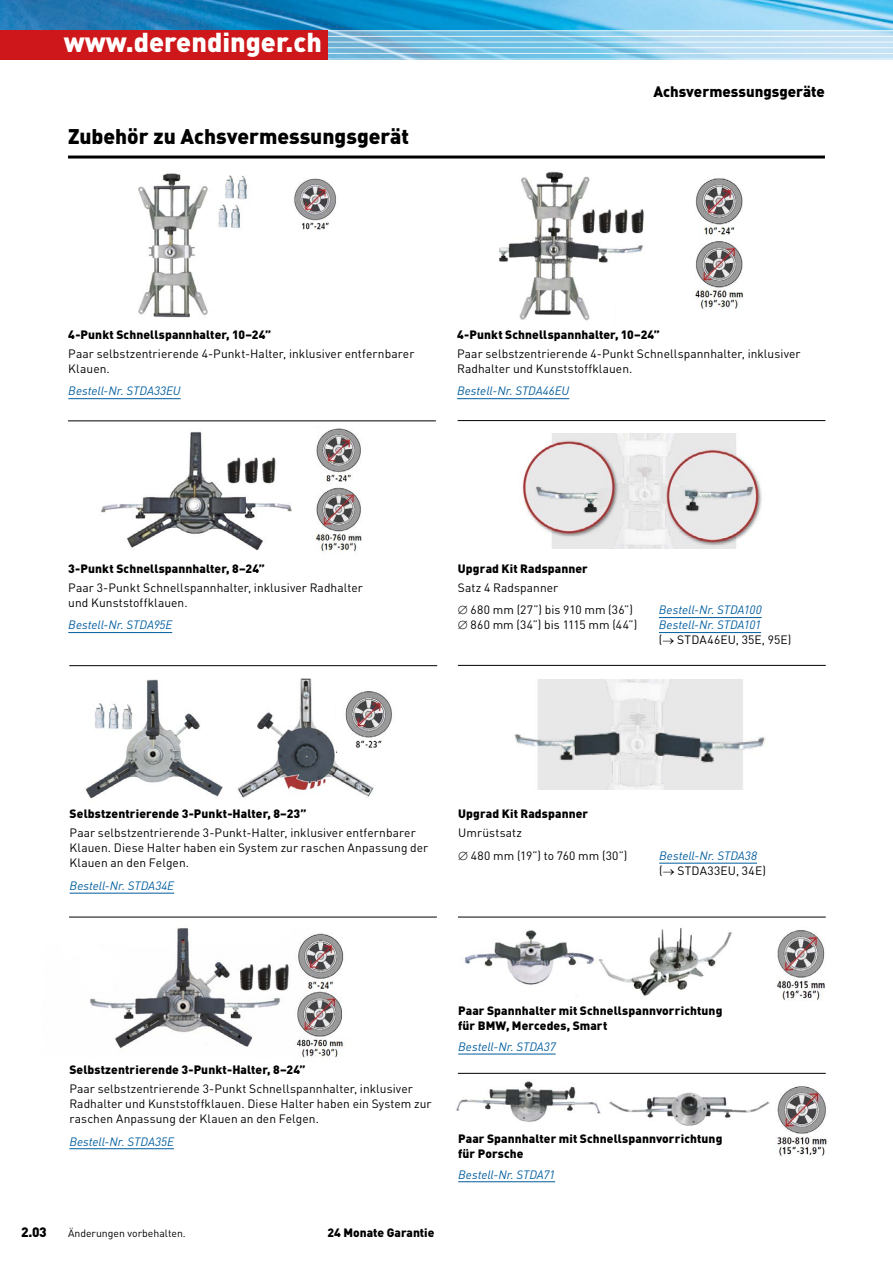
<style>
.page{position:relative;width:893px;height:1263px;background:#fff}
.page>*{position:absolute;margin:0;border:0;box-sizing:border-box;transform-origin:0 0}
.t1{font:900 27px "DINOT";color:#fff}
.t2{font:900 21px "DINOT";color:#000}
.t3{font:900 15px "DINOT";color:#000}
.t4{font:900 13.5px "DINOT";color:#000}
.t5{font:12px/15px "DINOT";letter-spacing:.005em;color:#000}
.t6{font:900 12px/15px "DINOT";letter-spacing:.01em;color:#000}
.t7{font:italic 12px/15px "DINOT";color:#005d9f}
.t8{font:10.5px "DINOT";color:#000}
.s1{font-style:normal;color:#000}
.s2{color:#000}
</style>
<div class="page">
<hr style="left:458px;top:1181px;width:97px;height:1px;background:#005d9f">
<img style="left:456px;top:1072px;width:318px;height:54px">
<img style="left:85px;top:678px;width:289px;height:121px">
<img style="left:336px;top:678px;width:56px;height:74px">
<img style="left:101px;top:431px;width:191px;height:119px">
<img style="left:316px;top:428px;width:46px;height:127px">
<img style="left:90px;top:928px;width:199px;height:120px">
<img style="left:296px;top:933px;width:48px;height:125px">
<img style="left:500px;top:171px;width:144px;height:150px">
<img style="left:695px;top:178px;width:48px;height:131px">
<div style="left:616px;top:294px;width:69px;height:112px;background:#fff"></div>
<img style="left:138px;top:173px;width:109px;height:145px">
<img style="left:294px;top:178px;width:43px;height:52px">
<div style="left:218px;top:276px;width:74px;height:105px;background:#fff"></div>
<img style="left:0;top:0;width:893px;height:30px">
<svg style="left:327px;top:31px;width:565px;height:28px;background:#99cfe9"></svg>
<hr style="left:0;top:36px;width:893px;height:1px;background:#fff">
<hr style="left:0;top:47px;width:893px;height:1px;background:#fff">
<hr style="left:0;top:42px;width:893px;height:1px;background:#fff">
<hr style="left:0;top:53px;width:893px;height:1px;background:#fff">
<div style="left:0;top:30px;width:327px;height:30px;background:#cd171a"></div>
<svg style="left:892px;top:30px;width:1px;height:30px"></svg>
<hr style="left:68px;top:632px;width:104px;height:1px;background:#005d9f">
<hr style="left:70px;top:893px;width:104px;height:1px;background:#005d9f">
<hr style="left:659px;top:617px;width:103px;height:1px;background:#005d9f">
<hr style="left:659px;top:632px;width:102px;height:1px;background:#005d9f">
<hr style="left:659px;top:863px;width:98px;height:1px;background:#005d9f">
<hr style="left:458px;top:1054px;width:98px;height:1px;background:#005d9f">
<hr style="left:69px;top:1148px;width:105px;height:1px;background:#005d9f">
<hr style="left:68px;top:156px;width:757px;height:3px;background:#000">
<hr style="left:68px;top:421px;width:368px;height:1px;background:#000">
<hr style="left:69px;top:665px;width:368px;height:1px;background:#000">
<hr style="left:458px;top:420px;width:367px;height:1px;background:#000">
<hr style="left:458px;top:665px;width:368px;height:1px;background:#000">
<hr style="left:458px;top:917px;width:368px;height:1px;background:#000">
<hr style="left:69px;top:917px;width:368px;height:1px;background:#000">
<hr style="left:68px;top:398px;width:113px;height:1px;background:#005d9f">
<img style="left:522px;top:433px;width:240px;height:115px">
<img style="left:514px;top:679px;width:251px;height:111px">
<hr style="left:457px;top:398px;width:112px;height:1px;background:#005d9f">
<img style="left:464px;top:928px;width:268px;height:69px">
<img style="left:776px;top:930px;width:49px;height:71px">
<img style="left:777px;top:1086px;width:50px;height:70px">
<hr style="left:458px;top:1073px;width:368px;height:1px;background:#000">
<h1 class="t1" style="left:64px;top:24px;width:260px">www.derendinger.ch</h1>
<h2 class="t2" style="left:68px;top:122px;width:343px">Zubehör zu Achsvermessungsgerät</h2>
<p class="t3" style="left:653px;top:81px;width:173px">Achsvermessungsgeräte</p>
<p class="t6" style="left:68px;top:326px;width:204px">4-Punkt Schnellspannhalter, 10–24”</p>
<p class="t5" style="left:68px;top:346px;width:348px">Paar selbstzentrierende 4-Punkt-Halter, inklusiver entfernbarer<br>Klauen.</p>
<p class="t7" style="left:68px;top:383px;width:114px">Bestell-Nr. STDA33EU</p>
<p class="t6" style="left:457px;top:326px;width:204px">4-Punkt Schnellspannhalter, 10–24”</p>
<p class="t5" style="left:457px;top:346px;width:345px">Paar selbstzentrierende 4-Punkt Schnellspannhalter, inklusiver<br>Radhalter und Kunststoffklauen.</p>
<p class="t7" style="left:457px;top:383px;width:114px">Bestell-Nr. STDA46EU</p>
<p class="t6" style="left:68px;top:560px;width:198px">3-Punkt Schnellspannhalter, 8–24”</p>
<p class="t5" style="left:68px;top:579px;width:296px">Paar 3-Punkt Schnellspannhalter, inklusiver Radhalter und Kunststoffklauen.</p>
<p class="t7" style="left:68px;top:617px;width:105px">Bestell-Nr. STDA95E</p>
<p class="t6" style="left:458px;top:560px;width:132px">Upgrad Kit Radspanner</p>
<p class="t5" style="left:458px;top:576px;width:177px;line-height:22.5px">Satz 4 Radspanner<br>∅ 680 mm (27”) bis 910 mm (36”)</p>
<p class="t7" style="left:659px;top:602px;width:104px">Bestell-Nr. STDA100</p>
<p class="t5" style="left:458px;top:617px;width:181px">∅ 860 mm (34”) bis 1115 mm (44”)</p>
<p class="t7" style="left:659px;top:617px;width:134px">Bestell-Nr. STDA101<br><span class="s1">(</span><span class="s2">→</span> <span class="s1">STDA46EU, 35E, 95E)</span></p>
<p class="t6" style="left:70px;top:806px;width:238px">Selbstzentrierende 3-Punkt-Halter, 8–23”</p>
<p class="t5" style="left:70px;top:825px;width:360px">Paar selbstzentrierende 3-Punkt-Halter, inklusiver entfernbarer<br>Klauen. Diese Halter haben ein System zur raschen Anpassung der<br>Klauen an den Felgen.</p>
<p class="t7" style="left:70px;top:878px;width:106px">Bestell-Nr. STDA34E</p>
<p class="t6" style="left:458px;top:806px;width:132px">Upgrad Kit Radspanner</p>
<p class="t5" style="left:458px;top:821px;width:171px;line-height:22.5px">Umrüstsatz<br>∅ 480 mm (19”) to 760 mm (30”)</p>
<p class="t7" style="left:659px;top:848px;width:108px">Bestell-Nr. STDA38 <span class="s1">(</span><span class="s2">→</span> <span class="s1">STDA33EU, 34E)</span></p>
<p class="t6" style="left:69px;top:1061px;width:238px">Selbstzentrierende 3-Punkt-Halter, 8–24”</p>
<p class="t5" style="left:69px;top:1081px;width:364px">Paar selbstzentrierende 3-Punkt Schnellspannhalter, inklusiver<br>Radhalter und Kunststoffklauen. Diese Halter haben ein System zur raschen Anpassung der Klauen an den Felgen.</p>
<p class="t7" style="left:69px;top:1133px;width:106px">Bestell-Nr. STDA35E</p>
<p class="t4" style="left:21px;top:1223px;width:27px">2.03</p>
<p class="t8" style="left:68px;top:1226px;width:119px">Änderungen vorbehalten.</p>
<p class="t6" style="left:327px;top:1225px;width:109px">24 Monate Garantie</p>
<p class="t6" style="left:458px;top:1003px;width:266px">Paar Spannhalter mit Schnellspannvorrichtung für BMW, Mercedes, Smart</p>
<p class="t7" style="left:458px;top:1038px;width:99px">Bestell-Nr. STDA37</p>
<p class="t6" style="left:458px;top:1130px;width:266px">Paar Spannhalter mit Schnellspannvorrichtung für Porsche</p>
<p class="t7" style="left:458px;top:1166px;width:98px">Bestell-Nr. STDA71</p>
</div>
